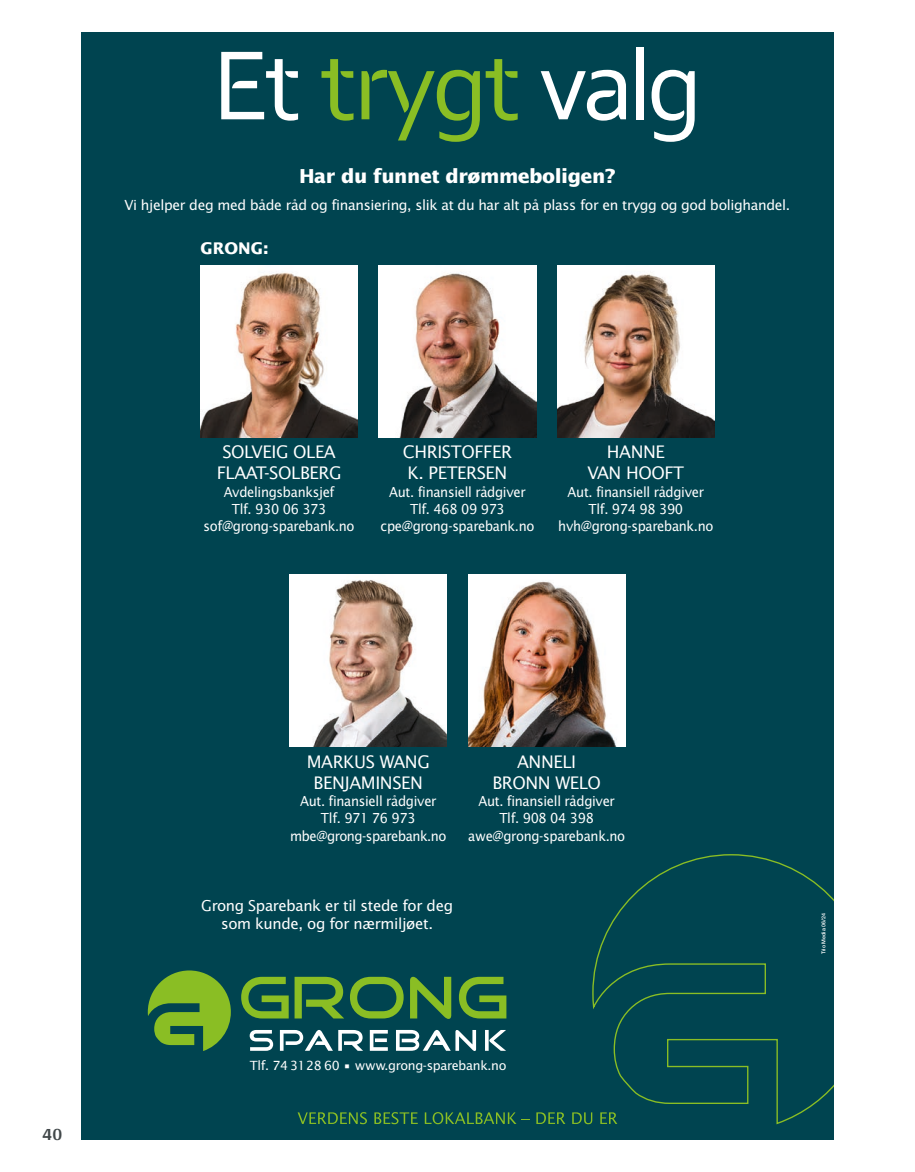
<style>
.page{position:relative;width:915px;height:1172px;background:#fff}
.page>*{position:absolute;margin:0;border:0;box-sizing:border-box;transform-origin:0 0}
.t1{font:500 96.3px "Eika";letter-spacing:-.04em;color:#fff}
.t2{font:700 19.2px "Lucida Sans";letter-spacing:-.025em;color:#fff}
.t3{font:700 18px "Arya";color:#414749}
.t4{font:17.25px/20.7px "Lucida Sans";letter-spacing:-.025em;color:#fff;text-align:center}
.t5{font:700 16.05px "Lucida Sans";color:#fff}
.t6{font:15px/18.1px "Lucida Sans";letter-spacing:-.025em;color:#fff;text-align:center}
.t7{font:13.95px "Lucida Sans";letter-spacing:-.025em;color:#fff}
.t8{font:13.8px/17.2px "Lucida Sans";letter-spacing:-.025em;color:#fff;text-align:center;scale:.94 1}
.t9{font:12.6px "Lucida Sans";letter-spacing:-.025em;color:#fff}
.t10{font:500 5.4px "Helvetica Neue";color:#fff}
.s1{color:#8abe24}
</style>
<div class="page">
<div style="left:81px;top:32px;width:752px;height:1107px;background:#004450"></div>
<svg style="left:148px;top:970px;width:83px;height:81px"></svg>
<svg style="left:241px;top:977px;width:47px;height:41px"></svg>
<svg style="left:294px;top:977px;width:50px;height:41px"></svg>
<svg style="left:350px;top:977px;width:53px;height:41px"></svg>
<svg style="left:410px;top:977px;width:41px;height:42px"></svg>
<svg style="left:458px;top:977px;width:48px;height:41px"></svg>
<svg style="left:249px;top:1030px;width:24px;height:21px"></svg>
<svg style="left:280px;top:1030px;width:83px;height:21px"></svg>
<svg style="left:369px;top:1030px;width:18px;height:21px"></svg>
<svg style="left:396px;top:1030px;width:80px;height:21px"></svg>
<svg style="left:485px;top:1030px;width:21px;height:21px"></svg>
<svg style="left:297px;top:1112px;width:70px;height:12px"></svg>
<svg style="left:374px;top:1112px;width:43px;height:12px"></svg>
<svg style="left:424px;top:1112px;width:105px;height:12px"></svg>
<svg style="left:536px;top:1112px;width:29px;height:12px"></svg>
<svg style="left:572px;top:1112px;width:20px;height:12px"></svg>
<svg style="left:592px;top:854px;width:241px;height:270px"></svg>
<img style="left:379px;top:265px;width:157px;height:172px">
<img style="left:200px;top:265px;width:157px;height:172px">
<img style="left:557px;top:265px;width:157px;height:172px">
<img style="left:468px;top:575px;width:157px;height:172px">
<img style="left:289px;top:575px;width:157px;height:172px">
<h1 class="t1" style="left:213px;top:47px;width:489px">Et <span class="s1">trygt</span> valg</h1>
<h2 class="t2" style="left:299px;top:168px;width:318px">Har du funnet drømmeboligen?</h2>
<p class="t7" style="left:124px;top:199px;width:667px">Vi hjelper deg med både råd og finansiering, slik at du har alt på plass for en trygg og god bolighandel.</p>
<p class="t5" style="left:200px;top:241px;width:69px">GRONG:</p>
<p class="t4" style="left:217px;top:443px;width:126px">SOLVEIG OLEA<br>FLAAT-SOLBERG</p>
<p class="t8" style="left:203px;top:484px;width:162px">Avdelingsbanksjef<br>Tlf. 930 06 373 sof@grong-sparebank.no</p>
<p class="t4" style="left:403px;top:443px;width:110px;text-align:left">CHRISTOFFER<br>K. PETERSEN</p>
<p class="t8" style="left:380px;top:484px;width:165px">Aut. finansiell rådgiver<br>Tlf. 468 09 973 cpe@grong-sparebank.no</p>
<p class="t4" style="left:587px;top:443px;width:98px">HANNE<br>VAN HOOFT</p>
<p class="t8" style="left:558px;top:484px;width:166px">Aut. finansiell rådgiver<br>Tlf. 974 98 390 hvh@grong-sparebank.no</p>
<h3 class="t3" style="left:43px;top:1123px;width:21px">40</h3>
<p class="t4" style="left:306px;top:753px;width:124px">MARKUS WANG<br>BENJAMINSEN</p>
<p class="t8" style="left:290px;top:793px;width:168px">Aut. finansiell rådgiver<br>Tlf. 971 76 973 mbe@grong-sparebank.no</p>
<p class="t4" style="left:492px;top:753px;width:110px">ANNELI<br>BRONN WELO</p>
<p class="t8" style="left:468px;top:793px;width:168px">Aut. finansiell rådgiver<br>Tlf. 908 04 398 awe@grong-sparebank.no</p>
<p class="t6" style="left:201px;top:898px;width:253px">Grong Sparebank er til stede for deg som kunde, og for nærmiljøet.</p>
<p class="t9" style="left:250px;top:1060px;width:258px">Tlf. 74 31 28 60 • www.grong-sparebank.no</p>
<p class="t10" style="left:820px;top:954px;width:43px;rotate:-90deg">Trio Media 06/24</p>
</div>
